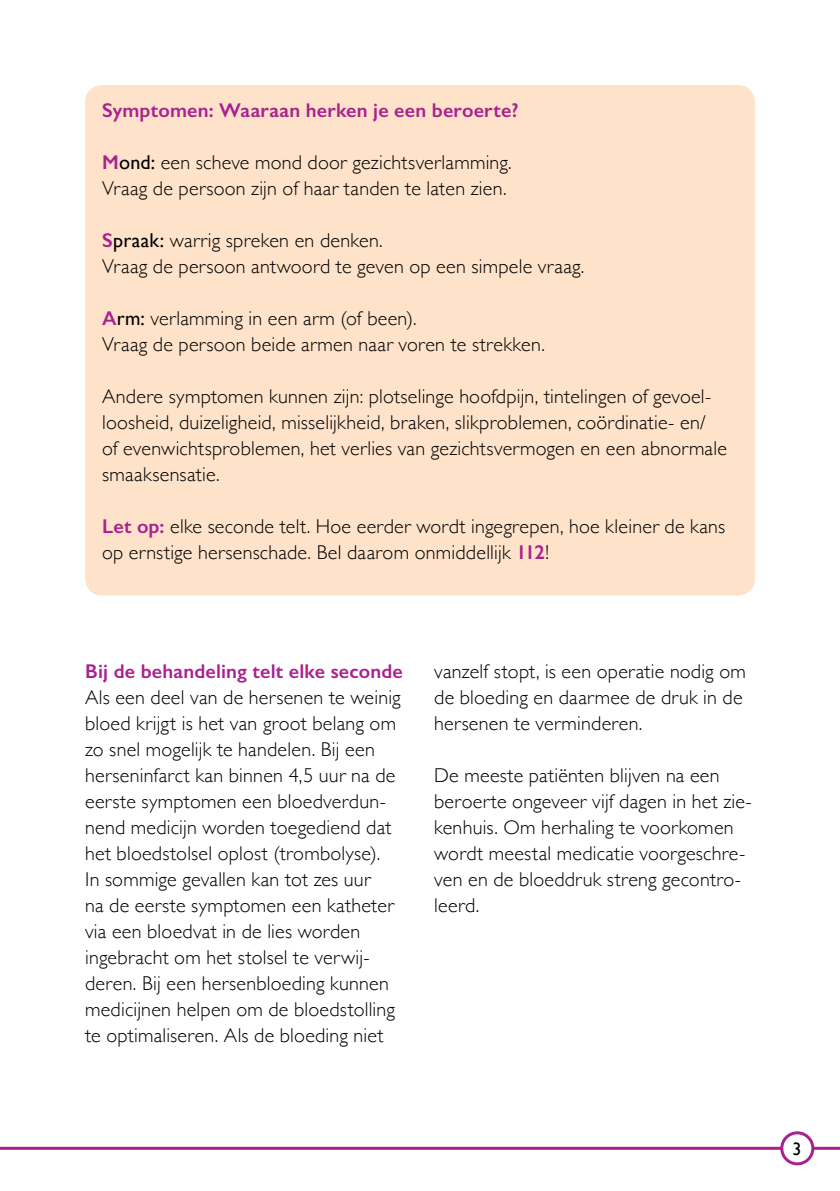
<style>
.page{position:relative;width:840px;height:1191px;background:#fff}
.page>*{position:absolute;margin:0;border:0;box-sizing:border-box;transform-origin:0 0}
.t1{font:300 20px/26px "Gill Sans";letter-spacing:.01em;color:#000}
.t2{font:600 20px "Gill Sans";letter-spacing:.01em;color:#a9218e}
.t3{font:18px "Gill Sans";color:#000}
.s1{font-weight:600;color:#a9218e}
.s2{font-weight:400}
</style>
<div class="page">
<hr style="left:0;top:1146px;width:839px;height:3px;background:#a9218e">
<div style="left:781px;top:1132px;width:31px;height:31px;background:#fff;border-radius:50%"></div>
<div style="left:779px;top:1131px;width:34px;height:34px;border:3px solid #a9218e;border-radius:50%"></div>
<div style="left:85px;top:85px;width:669px;height:510px;background:#fee2c9;border-radius:17px"></div>
<p class="t2" style="left:102px;top:99px;width:418px">Symptomen: Waaraan herken je een beroerte?</p>
<p class="t1" style="left:102px;top:148px;width:411px"><span class="s1">M</span><span class="s2">ond:</span> een scheve mond door gezichtsverlamming.<br>Vraag de persoon zijn of haar tanden te laten zien.</p>
<p class="t1" style="left:102px;top:226px;width:483px"><span class="s1">S</span><span class="s2">praak:</span> warrig spreken en denken.<br>Vraag de persoon antwoord te geven op een simpele vraag.</p>
<p class="t1" style="left:102px;top:304px;width:444px"><span class="s1">A</span><span class="s2">rm:</span> verlamming in een arm (of been).<br>Vraag de persoon beide armen naar voren te strekken.</p>
<p class="t1" style="left:102px;top:382px;width:626px">Andere symptomen kunnen zijn: plotselinge hoofdpijn, tintelingen of gevoel&shy;loosheid, duizeligheid, misselijkheid, braken, slikproblemen, coördinatie- en/<br>of evenwichtsproblemen, het verlies van gezichtsvermogen en een abnormale smaaksensatie.</p>
<p class="t1" style="left:102px;top:512px;width:624px"><span class="s1">Let op:</span> elke seconde telt. Hoe eerder wordt ingegrepen, hoe kleiner de kans op ernstige hersenschade. Bel daarom onmiddellijk <span class="s1">112</span>!</p>
<p class="t2" style="left:85px;top:658px;width:319px">Bij de behandeling telt elke seconde</p>
<p class="t1" style="left:85px;top:683px;width:317px">Als een deel van de hersenen te weinig bloed krijgt is het van groot belang om zo snel mogelijk te handelen. Bij een herseninfarct kan binnen 4,5 uur na de eerste symptomen een bloedverdun&shy;nend medicijn worden toegediend dat het bloedstolsel oplost (trombolyse).<br>In sommige gevallen kan tot zes uur<br>na de eerste symptomen een katheter via een bloedvat in de lies worden ingebracht om het stolsel te verwij&shy;deren. Bij een hersenbloeding kunnen medicijnen helpen om de bloedstolling te optimaliseren. Als de bloeding niet</p>
<p class="t1" style="left:434px;top:657px;width:313px">vanzelf stopt, is een operatie nodig om de bloeding en daarmee de druk in de hersenen te verminderen.</p>
<p class="t1" style="left:434px;top:761px;width:319px">De meeste patiënten blijven na een beroerte ongeveer vijf dagen in het zie&shy;kenhuis. Om herhaling te voorkomen wordt meestal medicatie voorgeschre&shy;ven en de bloeddruk streng gecontro&shy;leerd.</p>
<p class="t3" style="left:792px;top:1137px;width:10px">3</p>
</div>
